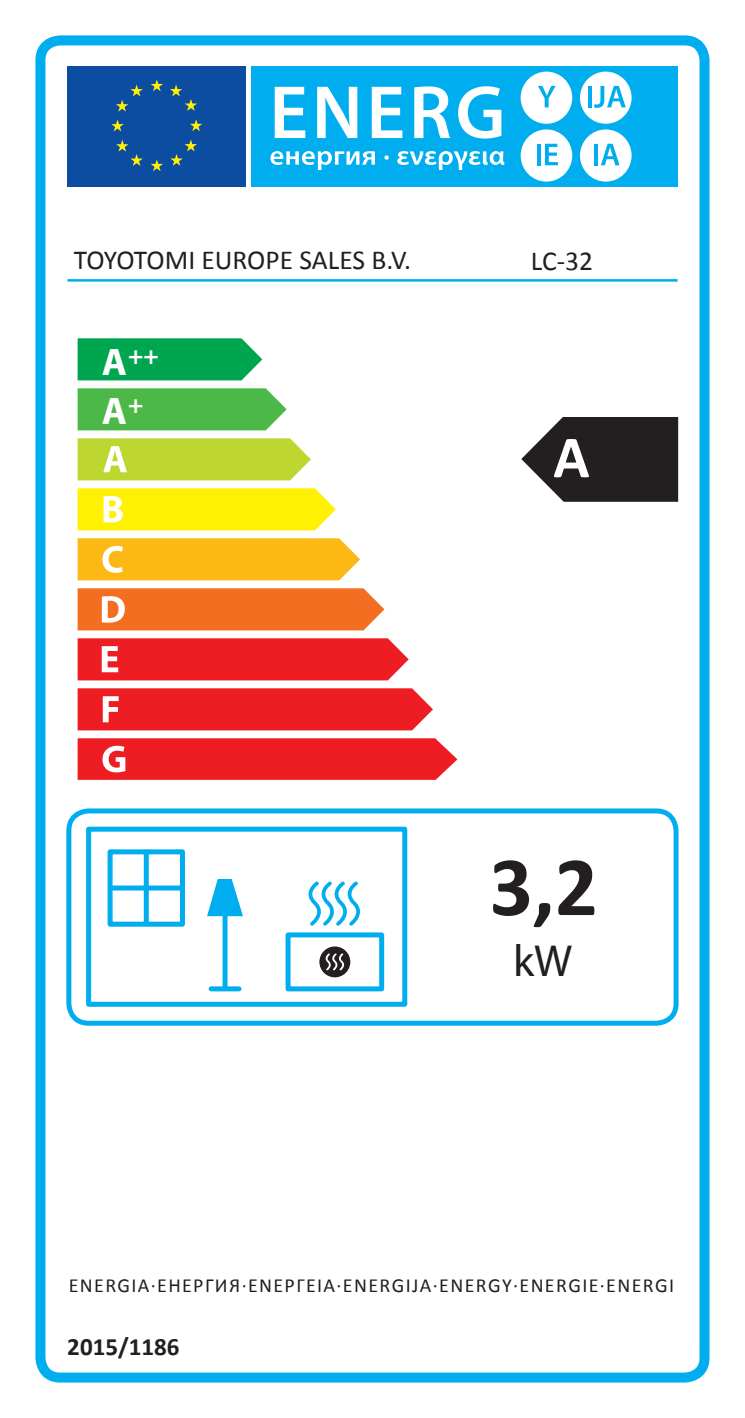
<style>
.page{position:relative;width:745px;height:1418px;background:#fff}
.page>*{position:absolute;margin:0;border:0;box-sizing:border-box;transform-origin:0 0}
.t1{font:700 85px "Calibri";color:#231f20}
.t2{font:700 60px "Calibri";color:#fff}
.t3{font:700 45px/55.5px "Calibri";color:#fff}
.t4{font:45px "Myriad Pro";color:#231f20}
.t5{font:700 38.5px "Myriad Pro";color:#fff}
.t6{font:27.5px "Calibri";letter-spacing:-.005em;color:#231f20}
.t7{font:700 25.75px "Myriad Pro";color:#fff}
.t8{font:700 25px "Calibri";color:#231f20}
.t9{font:20px "Calibri";letter-spacing:.07em;color:#231f20}
.s1{font-size:38.5px}
</style>
<div class="page">
<div style="left:35px;top:35px;width:674px;height:1347px;border:10px solid #00aeef;border-radius:20px"></div>
<div style="left:67px;top:66px;width:178px;height:120px;background:#0d4da1"></div>
<div style="left:251px;top:66px;width:426px;height:120px;background:#00aeef"></div>
<svg style="left:170px;top:85px;width:27px;height:26px"></svg>
<svg style="left:151px;top:79px;width:12px;height:12px"></svg>
<svg style="left:116px;top:85px;width:27px;height:27px"></svg>
<svg style="left:111px;top:120px;width:13px;height:11px"></svg>
<svg style="left:116px;top:140px;width:27px;height:26px"></svg>
<svg style="left:151px;top:159px;width:12px;height:12px"></svg>
<svg style="left:170px;top:140px;width:27px;height:26px"></svg>
<svg style="left:190px;top:119px;width:12px;height:12px"></svg>
<svg style="left:274px;top:87px;width:31px;height:51px"></svg>
<svg style="left:317px;top:87px;width:40px;height:51px"></svg>
<svg style="left:371px;top:87px;width:31px;height:51px"></svg>
<svg style="left:414px;top:86px;width:36px;height:52px"></svg>
<svg style="left:458px;top:86px;width:43px;height:53px"></svg>
<svg style="left:270px;top:151px;width:105px;height:19px"></svg>
<svg style="left:384px;top:155px;width:4px;height:5px"></svg>
<svg style="left:397px;top:151px;width:107px;height:19px"></svg>
<div style="left:520px;top:72px;width:52px;height:52px;background:#fff;border-radius:50%"></div>
<svg style="left:538px;top:86px;width:17px;height:21px"></svg>
<div style="left:579px;top:72px;width:52px;height:52px;background:#fff;border-radius:50%"></div>
<div style="left:520px;top:129px;width:52px;height:53px;background:#fff;border-radius:50%"></div>
<svg style="left:537px;top:144px;width:3px;height:21px"></svg>
<svg style="left:545px;top:144px;width:12px;height:21px"></svg>
<div style="left:579px;top:129px;width:52px;height:53px;background:#fff;border-radius:50%"></div>
<svg style="left:588px;top:86px;width:3px;height:21px"></svg>
<svg style="left:594px;top:86px;width:31px;height:22px"></svg>
<svg style="left:594px;top:144px;width:3px;height:21px"></svg>
<svg style="left:601px;top:144px;width:18px;height:21px"></svg>
<div style="left:66px;top:808px;width:612px;height:217px;border:5px solid #00aeef;border-radius:20px"></div>
<div style="left:78px;top:388px;width:208px;height:42px;background:#4cb848"></div>
<svg style="left:78px;top:338px;width:184px;height:42px;background:#0faa59"></svg>
<svg style="left:78px;top:438px;width:233px;height:42px;background:#c3d941"></svg>
<svg style="left:78px;top:488px;width:257px;height:42px;background:#fff214"></svg>
<svg style="left:78px;top:538px;width:282px;height:42px;background:#fcbc22"></svg>
<svg style="left:78px;top:588px;width:306px;height:42px;background:#f3772f"></svg>
<svg style="left:78px;top:638px;width:330px;height:42px;background:#ee292f"></svg>
<svg style="left:78px;top:688px;width:354px;height:42px;background:#ee272d"></svg>
<svg style="left:78px;top:738px;width:379px;height:41px;background:#ee292f"></svg>
<div style="left:107px;top:849px;width:78px;height:77px;border:5px solid #00aeef"></div>
<div style="left:144px;top:852px;width:5px;height:70px;background:#00aeef"></div>
<div style="left:113px;top:885px;width:67px;height:5px;background:#00aeef"></div>
<div style="left:211px;top:986px;width:28px;height:5px;background:#00aeef"></div>
<div style="left:222px;top:916px;width:5px;height:70px;background:#00aeef"></div>
<svg style="left:207px;top:879px;width:36px;height:37px"></svg>
<div style="left:285px;top:932px;width:99px;height:59px;border:5px solid #00aeef"></div>
<div style="left:86px;top:826px;width:321px;height:180px;border:5px solid #00aeef"></div>
<svg style="left:308px;top:881px;width:52px;height:45px"></svg>
<div style="left:319px;top:946px;width:31px;height:31px;background:#231f20;border-radius:50%"></div>
<svg style="left:325px;top:952px;width:23px;height:19px"></svg>
<svg style="left:521px;top:417px;width:156px;height:85px;background:#423f40"></svg>
<hr style="left:67px;top:279px;width:610px;height:2px;background:#00aeef">
<h3 class="t6" style="left:74px;top:243px;width:338px">TOYOTOMI EUROPE SALES B.V.</h3>
<h3 class="t3" style="left:100px;top:333px;width:42px">A<sup>+<br></sup>A</h3>
<p class="t7" style="left:102px;top:338px;width:58px"><span class="s1">A</span>++</p>
<h3 class="t5" style="left:102px;top:386px;width:43px">A<sup>+</sup></h3>
<h3 class="t6" style="left:530px;top:243px;width:64px">LC-32</h3>
<h2 class="t2" style="left:553px;top:419px;width:38px">A</h2>
<h1 class="t1" style="left:489px;top:832px;width:110px">3,2</h1>
<h3 class="t4" style="left:513px;top:933px;width:61px">kW</h3>
<p class="t9" style="left:69px;top:1272px;width:606px">ENERGIA·EHEPГИЯ·ΕΝΕΡΓEIA·ENERGIJA·ENERGY·ENERGIE·ENERGI</p>
<p class="t8" style="left:67px;top:1330px;width:114px">2015/1186</p>
</div>
